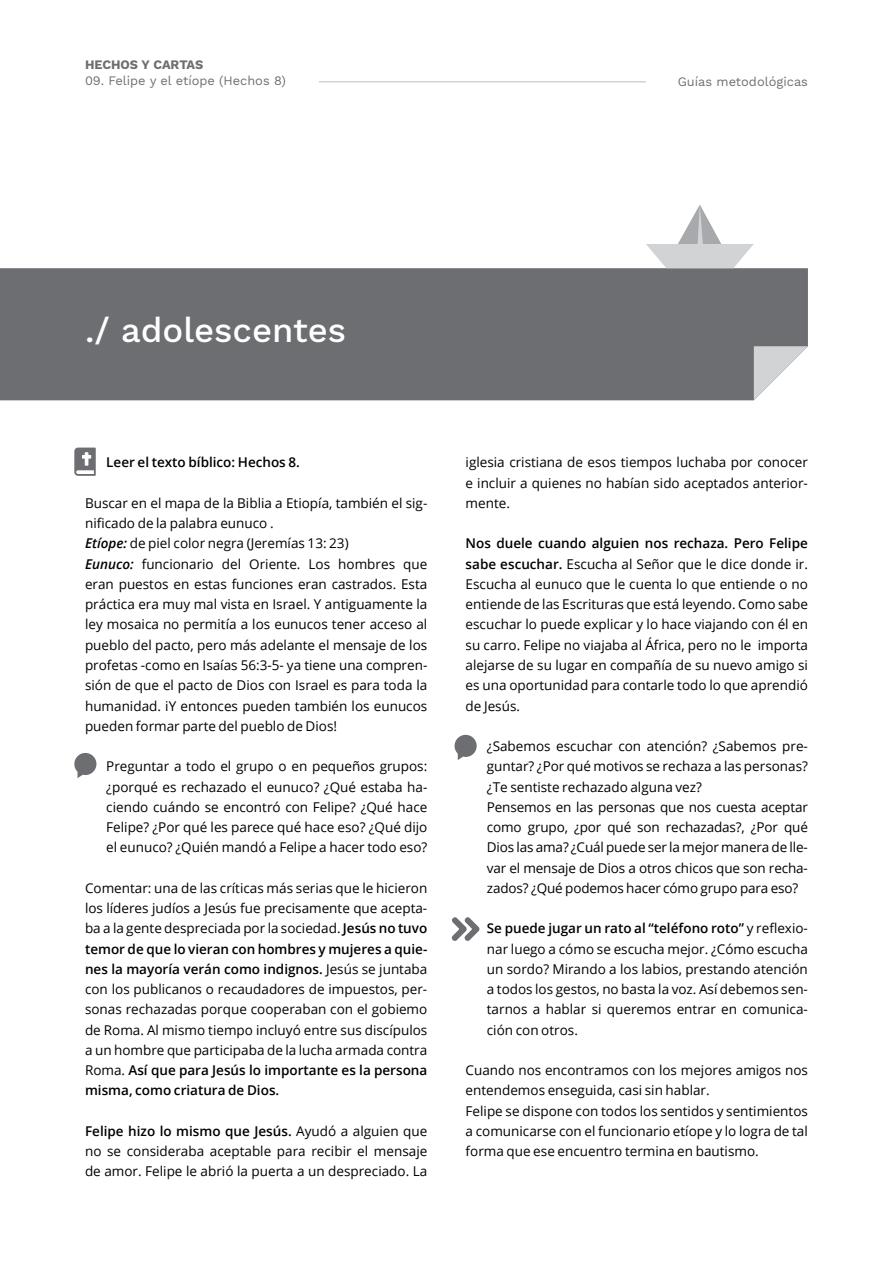
<style>
.page{position:relative;width:893px;height:1263px;background:#fff}
.page>*{position:absolute;margin:0;border:0;box-sizing:border-box;transform-origin:0 0}
.t1{font:500 34.5px "Work Sans";color:#fff}
.t2{font:13.5px/20.2px "Open Sans";color:#000;text-align:justify}
.t3{font:600 13.5px "Open Sans";color:#000}
.t4{font:12.75px "Work Sans";color:#6d6e71}
.t5{font:700 12.75px "Work Sans";letter-spacing:-.005em;color:#6d6e71}
.s1{font-weight:600;font-style:italic}
.s2{font-weight:600}
</style>
<div class="page">
<div style="left:0;top:268px;width:808px;height:132px;background:#6d6e71"></div>
<svg style="left:754px;top:346px;width:54px;height:54px"></svg>
<svg style="left:74px;top:448px;width:22px;height:28px"></svg>
<svg style="left:451px;top:917px;width:29px;height:24px"></svg>
<svg style="left:646px;top:205px;width:108px;height:63px"></svg>
<svg style="left:74px;top:753px;width:22px;height:25px"></svg>
<svg style="left:455px;top:735px;width:22px;height:25px"></svg>
<hr style="left:319px;top:81px;width:327px;height:2px;background:#d1d3d4">
<p class="t5" style="left:85px;top:58px;width:120px">HECHOS Y CARTAS</p>
<p class="t4" style="left:85px;top:73px;width:203px">09. Felipe y el etíope (Hechos 8)</p>
<p class="t4" style="left:678px;top:74px;width:132px">Guías metodológicas</p>
<h1 class="t1" style="left:85px;top:310px;width:263px">./ adolescentes</h1>
<p class="t3" style="left:106px;top:453px;width:195px">Leer el texto bíblico: Hechos 8.</p>
<p class="t2" style="left:85px;top:493px;width:344px;text-align:left">Buscar en el mapa de la Biblia a Etiopía, también el sig&shy;nificado de la palabra eunuco .<br><span class="s1">Etíope:</span> de piel color negra (Jeremías 13: 23)<br><span class="s1">Eunuco:</span> funcionario del Oriente. Los hombres que eran puestos en estas funciones eran castrados. Esta práctica era muy mal vista en Israel. Y antiguamente la ley mosaica no permitía a los eunucos tener acceso al pueblo del pacto, pero más adelante el mensaje de los profetas -como en Isaías 56:3-5- ya tiene una compren&shy;sión de que el pacto de Dios con Israel es para toda la humanidad. iY entonces pueden también los eunucos pueden formar parte del pueblo de Dios!</p>
<p class="t2" style="left:106px;top:756px;width:323px">Preguntar a todo el grupo o en pequeños grupos: ¿porqué es rechazado el eunuco? ¿Qué estaba ha&shy;ciendo cuándo se encontró con Felipe? ¿Qué hace Felipe? ¿Por qué les parece qué hace eso? ¿Qué dijo el eunuco? ¿Quién mandó a Felipe a hacer todo eso?</p>
<p class="t2" style="left:85px;top:877px;width:344px">Comentar: una de las críticas más serias que le hicieron los líderes judíos a Jesús fue precisamente que acepta&shy;ba a la gente despreciada por la sociedad. <span class="s2">Jesús no tuvo temor de que lo vieran con hombres y mujeres a quie&shy;nes la mayoría verán como indignos.</span> Jesús se juntaba con los publicanos o recaudadores de impuestos, per&shy;sonas rechazadas porque cooperaban con el gobiemo de Roma. Al mismo tiempo incluyó entre sus discípulos a un hombre que participaba de la lucha armada contra Roma. <span class="s2">Así que para Jesús lo importante es la persona misma, como criatura de Dios.</span></p>
<p class="t2" style="left:85px;top:1120px;width:344px"><span class="s2">Felipe hizo lo mismo que Jesús.</span> Ayudó a alguien que no se consideraba aceptable para recibir el mensaje de amor. Felipe le abrió la puerta a un despreciado. La</p>
<p class="t2" style="left:466px;top:452px;width:344px">iglesia cristiana de esos tiempos luchaba por conocer e incluir a quienes no habían sido aceptados anterior&shy;mente.</p>
<p class="t2" style="left:466px;top:533px;width:344px"><span class="s2">Nos duele cuando alguien nos rechaza. Pero Felipe sabe escuchar.</span> Escucha al Señor que le dice donde ir.<br>Escucha al eunuco que le cuenta lo que entiende o no entiende de las Escrituras que está leyendo. Como sabe escuchar lo puede explicar y lo hace viajando con él en su carro. Felipe no viajaba al África, pero no le importa alejarse de su lugar en compañía de su nuevo amigo si es una oportunidad para contarle todo lo que aprendió de Jesús.</p>
<p class="t2" style="left:487px;top:736px;width:323px;text-align:left">¿Sabemos escuchar con atención? ¿Sabemos pre&shy;guntar? ¿Por qué motivos se rechaza a las personas? ¿Te sentiste rechazado alguna vez?<br>Pensemos en las personas que nos cuesta aceptar como grupo, ¿por qué son rechazadas?, ¿Por qué Dios las ama? ¿Cuál puede ser la mejor manera de lle&shy;var el mensaje de Dios a otros chicos que son recha&shy;zados? ¿Qué podemos hacer cómo grupo para eso?</p>
<p class="t2" style="left:487px;top:918px;width:323px"><span class="s2">Se puede jugar un rato al “teléfono roto”</span> y reflexio&shy;nar luego a cómo se escucha mejor. ¿Cómo escucha un sordo? Mirando a los labios, prestando atención a todos los gestos, no basta la voz. Así debemos sen&shy;tarnos a hablar si queremos entrar en comunica&shy;ción con otros.</p>
<p class="t2" style="left:466px;top:1060px;width:344px;text-align:left">Cuando nos encontramos con los mejores amigos nos entendemos enseguida, casi sin hablar.<br>Felipe se dispone con todos los sentidos y sentimientos a comunicarse con el funcionario etíope y lo logra de tal forma que ese encuentro termina en bautismo.</p>
</div>
